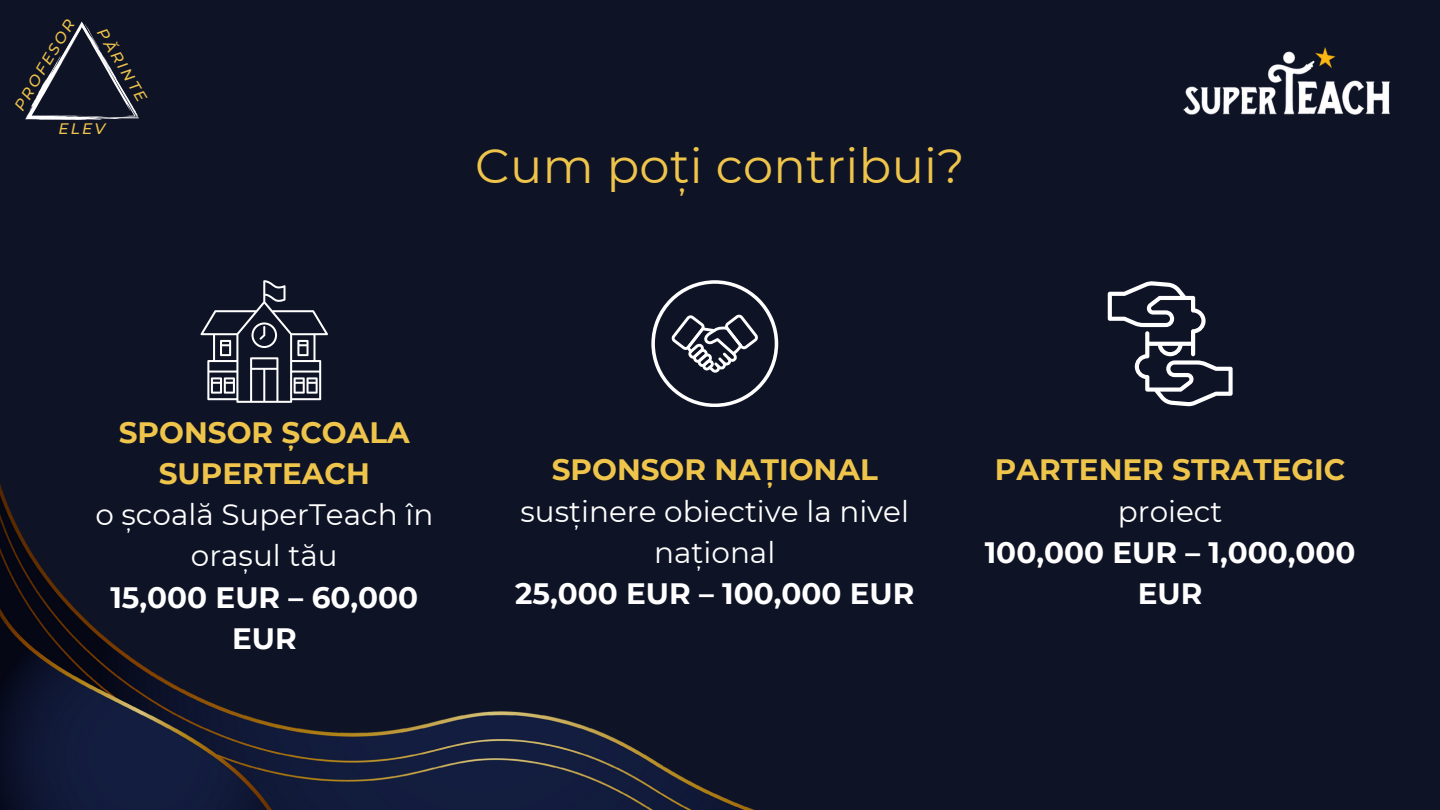
<style>
.page{position:relative;width:1440px;height:810px;background:#0e1326}
.page>*{position:absolute;margin:0;border:0;box-sizing:border-box;transform-origin:0 0}
.t1{font:48px "Montserrat";letter-spacing:.005em;color:#efc44b}
.t2{font:29.5px/41.2px "Montserrat";color:#fff;text-align:center}
.t3{font:700 29.5px/41.2px "Montserrat";color:#fff;text-align:center}
.t4{font:700 29.5px/41.2px "Montserrat";color:#efc44b;text-align:center}
.t5{font:italic 500 15.2px "Montserrat";color:#efc44b}
</style>
<div class="page">
<img style="left:0;top:484px;width:755px;height:326px">
<img style="left:1183px;top:47px;width:207px;height:68px">
<svg style="left:651px;top:280px;width:127px;height:127px"></svg>
<svg style="left:1108px;top:281px;width:125px;height:125px"></svg>
<svg style="left:200px;top:280px;width:128px;height:123px"></svg>
<svg style="left:25px;top:22px;width:114px;height:98px"></svg>
<p class="t5" style="left:10px;top:104px;width:104px;rotate:-59deg">PROFESOR</p>
<p class="t5" style="left:109px;top:25px;width:84px;rotate:59deg">PĂRINTE</p>
<p class="t5" style="left:59px;top:119px;width:48px">ELEV</p>
<h1 class="t1" style="left:475px;top:136px;width:491px">Cum poți contribui?</h1>
<p class="t4" style="left:119px;top:411px;width:292px">SPONSOR ȘCOALA<br>SUPERTEACH</p>
<p class="t2" style="left:95px;top:494px;width:339px">o școală SuperTeach în orașul tău</p>
<p class="t3" style="left:110px;top:576px;width:309px">15,000 EUR – 60,000<br>EUR</p>
<p class="t4" style="left:552px;top:449px;width:328px">SPONSOR NAȚIONAL</p>
<p class="t2" style="left:521px;top:490px;width:390px">susținere obiective la nivel național</p>
<p class="t3" style="left:515px;top:573px;width:401px">25,000 EUR – 100,000 EUR</p>
<p class="t4" style="left:995px;top:449px;width:352px">PARTENER STRATEGIC</p>
<p class="t2" style="left:1118px;top:490px;width:106px">proiect</p>
<p class="t3" style="left:985px;top:532px;width:372px">100,000 EUR – 1,000,000<br>EUR</p>
</div>
